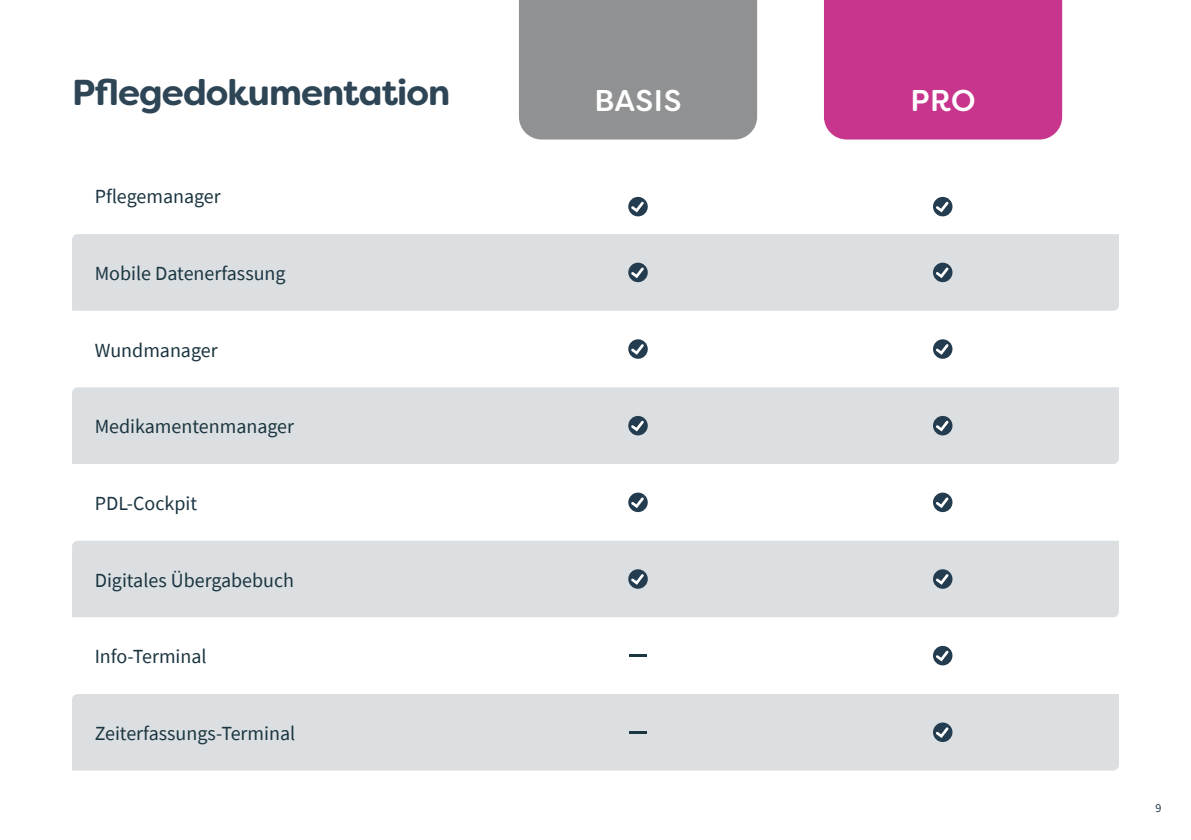
<style>
.page{position:relative;width:1191px;height:840px;background:#fff}
.page>*{position:absolute;margin:0;border:0;box-sizing:border-box;transform-origin:0 0}
.t1{font:700 36px "Filson Soft";letter-spacing:-.025em;color:#2e4556}
.t2{font:500 30px "Filson Soft";letter-spacing:.015em;color:#fff}
.t3{font:20px "Source Sans Pro";color:#1b3541}
.t4{font:12px "Source Sans Pro";color:#1b3541}
</style>
<div class="page">
<div style="left:72px;top:234px;width:1047px;height:76px;background:#dbdfe1"></div>
<div style="left:72px;top:387px;width:1047px;height:76px;background:#dbdfe1"></div>
<div style="left:72px;top:541px;width:1047px;height:76px;background:#dbdfe1"></div>
<div style="left:72px;top:694px;width:1047px;height:76px;background:#dbdfe1"></div>
<div style="left:519px;top:0;width:238px;height:139px;background:#8f9192"></div>
<div style="left:824px;top:0;width:238px;height:139px;background:#c7368c"></div>
<div style="left:933px;top:197px;width:19px;height:19px;background:#233c4f;border-radius:50%"></div>
<svg style="left:936px;top:201px;width:12px;height:11px"></svg>
<div style="left:933px;top:262px;width:19px;height:20px;background:#233c4f;border-radius:50%"></div>
<svg style="left:936px;top:267px;width:12px;height:11px"></svg>
<div style="left:933px;top:339px;width:19px;height:19px;background:#233c4f;border-radius:50%"></div>
<svg style="left:936px;top:344px;width:12px;height:10px"></svg>
<svg style="left:933px;top:415px;width:19px;height:20px"></svg>
<svg style="left:935px;top:420px;width:13px;height:11px"></svg>
<div style="left:933px;top:492px;width:19px;height:20px;background:#233c4f;border-radius:50%"></div>
<svg style="left:936px;top:497px;width:12px;height:11px"></svg>
<div style="left:933px;top:569px;width:19px;height:19px;background:#233c4f;border-radius:50%"></div>
<svg style="left:936px;top:574px;width:12px;height:10px"></svg>
<svg style="left:933px;top:645px;width:19px;height:20px"></svg>
<svg style="left:935px;top:650px;width:13px;height:11px"></svg>
<svg style="left:933px;top:722px;width:19px;height:19px"></svg>
<svg style="left:935px;top:726px;width:13px;height:11px"></svg>
<div style="left:628px;top:197px;width:20px;height:19px;background:#233c4f;border-radius:50%"></div>
<svg style="left:631px;top:201px;width:13px;height:11px"></svg>
<svg style="left:628px;top:262px;width:20px;height:20px"></svg>
<svg style="left:631px;top:267px;width:13px;height:11px"></svg>
<svg style="left:628px;top:339px;width:20px;height:19px"></svg>
<svg style="left:631px;top:344px;width:13px;height:10px"></svg>
<svg style="left:628px;top:415px;width:20px;height:20px"></svg>
<svg style="left:631px;top:420px;width:13px;height:11px"></svg>
<svg style="left:628px;top:492px;width:20px;height:20px"></svg>
<svg style="left:631px;top:497px;width:13px;height:11px"></svg>
<div style="left:628px;top:569px;width:20px;height:19px;background:#233c4f;border-radius:50%"></div>
<svg style="left:631px;top:574px;width:13px;height:10px"></svg>
<hr style="left:629px;top:730px;width:17px;height:3px;background:#1b3541">
<svg style="left:629px;top:654px;width:17px;height:2px"></svg>
<h1 class="t1" style="left:72px;top:69px;width:380px">Pflegedokumentation</h1>
<h2 class="t2" style="left:594px;top:81px;width:88px">BASIS</h2>
<h2 class="t2" style="left:910px;top:81px;width:67px">PRO</h2>
<p class="t3" style="left:95px;top:184px;width:128px">Pflegemanager</p>
<p class="t3" style="left:95px;top:260px;width:192px">Mobile Datenerfassung</p>
<p class="t3" style="left:95px;top:337px;width:124px">Wundmanager</p>
<p class="t3" style="left:95px;top:413px;width:201px">Medikamentenmanager</p>
<p class="t3" style="left:95px;top:490px;width:104px">PDL-Cockpit</p>
<p class="t3" style="left:95px;top:567px;width:201px">Digitales Übergabebuch</p>
<p class="t3" style="left:95px;top:643px;width:113px">Info-Terminal</p>
<p class="t3" style="left:95px;top:720px;width:202px">Zeiterfassungs-Terminal</p>
<p class="t4" style="left:1155px;top:799px;width:7px">9</p>
</div>
